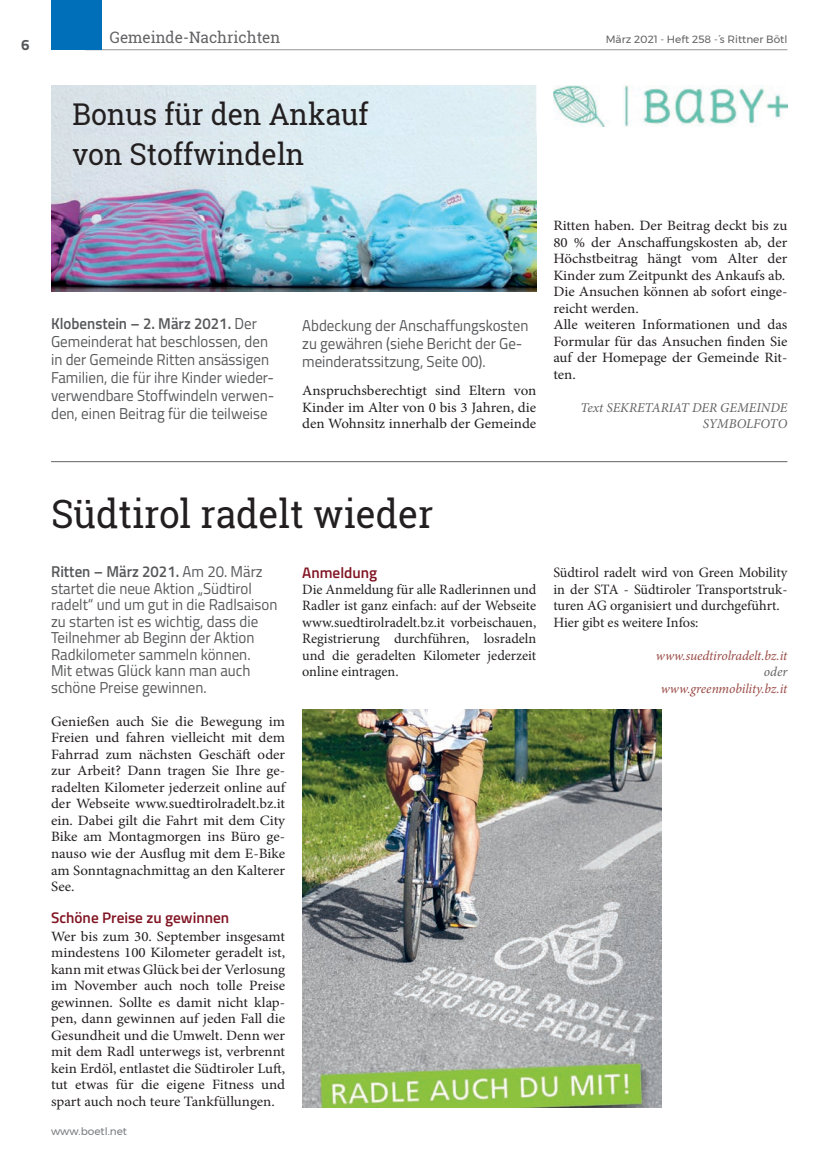
<style>
.page{position:relative;width:830px;height:1170px;background:#fff}
.page>*{position:absolute;margin:0;border:0;box-sizing:border-box;transform-origin:0 0}
.Haupttitel_26pt{font:39px "Roboto Slab";color:#231f20;scale:.95 1}
.Haupttitel_20pt{font:30px "Roboto Slab";color:#231f20;scale:.95 1}
.Vorspann{font:15.75px/18px "Titillium Web";color:#57585a;scale:.95 1}
.t1{font:15.75px "Roboto Slab";color:#636366}
.Infobox_Titel{font:600 15.3px "Titillium Web";color:#811422}
.t2{font:700 15px "Titillium Web";color:#57585a}
.Fließtext{font:14.25px/16.5px "Minion Pro";color:#231f20;text-align:justify;scale:1.05 1}
.Fließtext-2{font:14.25px/16.5px "Minion Pro";color:#231f20;text-align:justify}
.Auto__www__Ende_Text{font:italic 13.5px "Minion Pro";letter-spacing:-.01em;color:#994a45}
.Auto__www__Ende_Text-2{font:italic 13.5px "Minion Pro";color:#636366}
.t3{font:10.5px "Montserrat";color:#636366}
.t4{font:10.5px "Montserrat";color:#797b7e}
.s1{font-weight:600}
</style>
<div class="page">
<hr style="left:85px;top:49px;width:702px;height:1px;background:#939598">
<div style="left:51px;top:0;width:50px;height:50px;background:#006fba"></div>
<img style="left:302px;top:709px;width:359px;height:398px">
<img style="left:553px;top:85px;width:234px;height:41px">
<img style="left:51px;top:85px;width:485px;height:206px">
<hr style="left:51px;top:461px;width:736px;height:1px;background:#636366">
<p class="t2" style="left:21px;top:33px;width:10px">6</p>
<p class="t1" style="left:110px;top:26px;width:172px">Gemeinde-Nachrichten</p>
<p class="t3" style="left:605px;top:31px;width:183px">März 2021 - Heft 258 -´s Rittner Bötl</p>
<p class="Haupttitel_20pt" style="left:72px;top:94px;width:313px">Bonus für den Ankauf</p>
<p class="Haupttitel_20pt" style="left:72px;top:134px;width:245px">von Stoffwindeln</p>
<p class="Vorspann" style="left:51px;top:314px;width:236px"><span class="s1">Klobenstein – 2. März 2021.</span> Der Gemeinderat hat beschlossen, den in der Gemeinde Ritten ansässigen Familien, die für ihre Kinder wieder&shy;verwendbare Stoffwindeln verwen&shy;den, einen Beitrag für die teilweise</p>
<p class="Vorspann" style="left:302px;top:315px;width:239px">Abdeckung der Anschaffungskosten zu gewähren (siehe Bericht der Ge&shy;meinderatssitzung, Seite 00).</p>
<p class="Fließtext" style="left:302px;top:382px;width:224px">Anspruchsberechtigt sind Eltern von Kinder im Alter von 0 bis 3 Jahren, die den Wohnsitz innerhalb der Gemeinde</p>
<p class="Fließtext" style="left:553px;top:217px;width:224px">Ritten haben. Der Beitrag deckt bis zu 80 % der Anschaffungskosten ab, der Höchstbeitrag hängt vom Alter der Kinder zum Zeitpunkt des Ankaufs ab.</p>
<p class="Fließtext" style="left:553px;top:283px;width:224px">Die Ansuchen können ab sofort einge&shy;reicht werden.</p>
<p class="Fließtext" style="left:553px;top:316px;width:224px">Alle weiteren Informationen und das Formular für das Ansuchen finden Sie auf der Homepage der Gemeinde Rit&shy;ten.</p>
<p class="Auto__www__Ende_Text-2" style="left:580px;top:398px;width:208px">Text SEKRETARIAT DER GEMEINDE</p>
<p class="Auto__www__Ende_Text-2" style="left:702px;top:415px;width:86px">SYMBOLFOTO</p>
<p class="Haupttitel_26pt" style="left:51px;top:487px;width:404px">Südtirol radelt wieder</p>
<p class="Vorspann" style="left:51px;top:562px;width:240px;line-height:16.5px"><span class="s1">Ritten – März 2021.</span> Am 20. März startet die neue Aktion „Südtirol radelt“ und um gut in die Radlsaison zu starten ist es wichtig, dass die<br>Teilnehmer ab Beginn der Aktion<br>Radkilometer sammeln können.</p>
<p class="Vorspann" style="left:51px;top:661px;width:211px">Mit etwas Glück kann man auch</p>
<p class="Vorspann" style="left:51px;top:677px;width:165px">schöne Preise gewinnen.</p>
<p class="Fließtext" style="left:51px;top:713px;width:224px">Genießen auch Sie die Bewegung im Freien und fahren vielleicht mit dem Fahrrad zum nächsten Geschäft oder zur Arbeit? Dann tragen Sie Ihre ge&shy;radelten Kilometer jederzeit online auf der Webseite www.suedtirolradelt.bz.it ein. Dabei gilt die Fahrt mit dem City Bike am Montagmorgen ins Büro ge&shy;nauso wie der Ausflug mit dem E-Bike am Sonntagnachmittag an den Kalterer See.</p>
<p class="Infobox_Titel" style="left:51px;top:905px;width:180px">Schöne Preise zu gewinnen</p>
<p class="Fließtext" style="left:51px;top:927px;width:224px">Wer bis zum 30. September insgesamt mindestens 100 Kilometer geradelt ist, kann mit etwas Glück bei der Verlosung im November auch noch tolle Preise gewinnen. Sollte es damit nicht klap&shy;pen, dann gewinnen auf jeden Fall die Gesundheit und die Umwelt. Denn wer mit dem Radl unterwegs ist, verbrennt kein Erdöl, entlastet die Südtiroler Luft, tut etwas für die eigene Fitness und spart auch noch teure Tankfüllungen.</p>
<p class="Infobox_Titel" style="left:302px;top:561px;width:76px">Anmeldung</p>
<p class="Fließtext-2" style="left:302px;top:581px;width:235px">Die Anmeldung für alle Radlerinnen und Radler ist ganz einfach: auf der Webseite www.suedtirolradelt.bz.it vorbeischauen, Registrierung durchführen, losradeln und die geradelten Kilometer jederzeit online eintragen.</p>
<p class="t4" style="left:51px;top:1123px;width:77px">www.boetl.net</p>
<p class="Fließtext-2" style="left:553px;top:564px;width:235px">Südtirol radelt wird von Green Mobility in der STA - Südtiroler Transportstruk&shy;turen AG organisiert und durchgeführt.</p>
<p class="Fließtext-2" style="left:553px;top:614px;width:147px">Hier gibt es weitere Infos:</p>
<p class="Auto__www__Ende_Text" style="left:655px;top:646px;width:133px">www.suedtirolradelt.bz.it</p>
<p class="Auto__www__Ende_Text-2" style="left:763px;top:662px;width:25px">oder</p>
<p class="Auto__www__Ende_Text" style="left:660px;top:679px;width:128px">www.greenmobility.bz.it</p>
</div>
